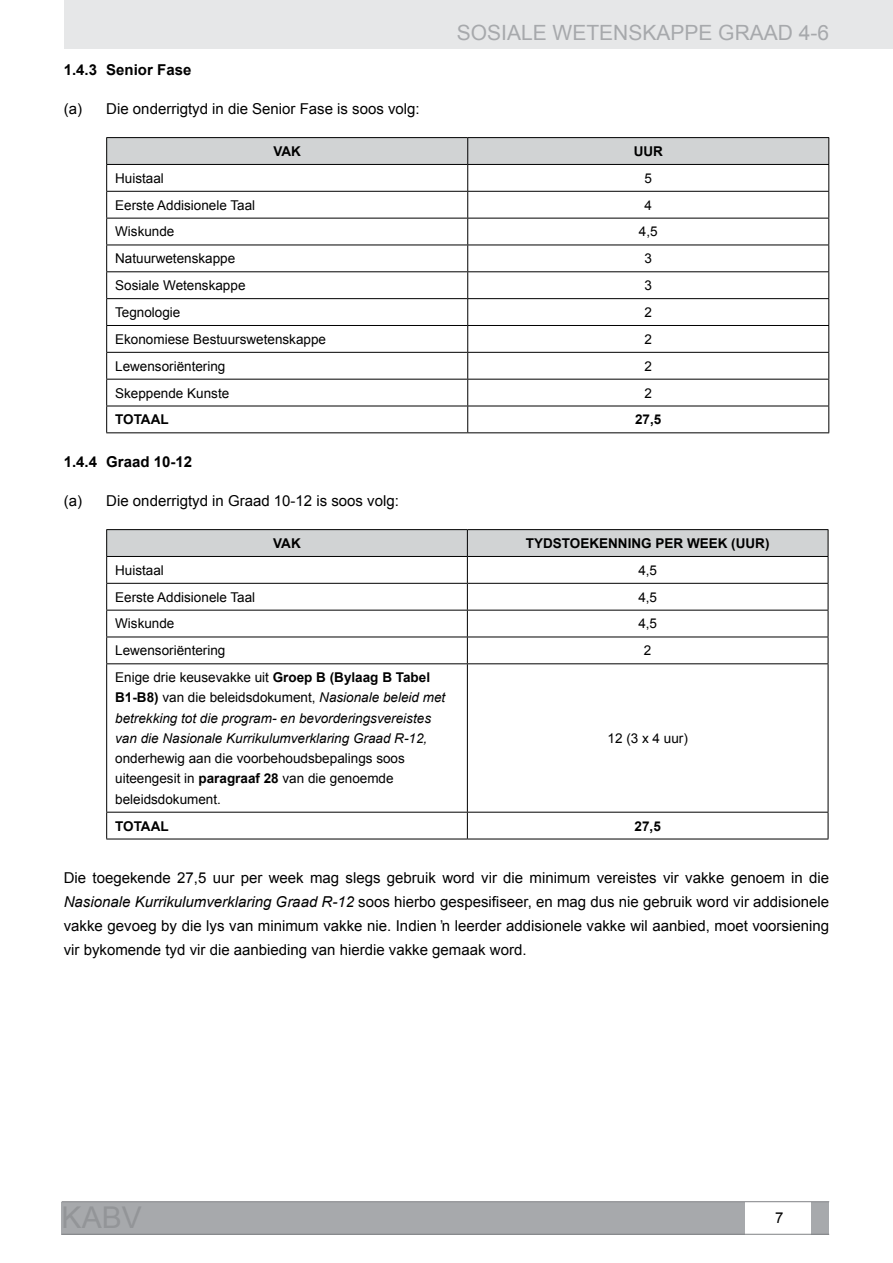
<style>
.page{position:relative;width:893px;height:1263px;background:#fff}
.page>*{position:absolute;margin:0;border:0;box-sizing:border-box;transform-origin:0 0}
.t1{font:21px "Arial";color:#a7a9ac}
.t2{font:15px/24px "Arial";color:#000;text-align:justify}
.t3{font:700 15px "Arial";color:#000}
.t4{font:13.5px/20.2px "Arial";color:#000}
.t5{font:italic 13.5px/20.2px "Arial";color:#000}
.t6{font:700 13.5px "Arial";color:#000}
.s1{font-style:normal}
.s2{font-weight:700;font-style:normal}
.s3{font-weight:700}
.s4{font-style:italic}
</style>
<div class="page">
<div style="left:64px;top:0;width:829px;height:49px;background:#e6e7e8"></div>
<div style="left:62px;top:1202px;width:683px;height:32px;background:#a7a9ac"></div>
<div style="left:812px;top:1202px;width:17px;height:32px;background:#a7a9ac"></div>
<hr style="left:62px;top:1234px;width:767px;height:1px;background:#808285">
<hr style="left:62px;top:1201px;width:767px;height:1px;background:#808285">
<hr style="left:106px;top:137px;width:362px;height:1px;background:#000">
<hr style="left:468px;top:137px;width:361px;height:1px;background:#000">
<svg style="left:106px;top:138px;width:723px;height:294px"></svg>
<hr style="left:106px;top:432px;width:362px;height:1px;background:#000">
<hr style="left:468px;top:432px;width:361px;height:1px;background:#000">
<hr style="left:106px;top:529px;width:361px;height:1px;background:#000">
<hr style="left:467px;top:529px;width:361px;height:1px;background:#000">
<svg style="left:106px;top:530px;width:723px;height:133px"></svg>
<hr style="left:106px;top:663px;width:361px;height:1px;background:#000">
<hr style="left:106px;top:664px;width:1px;height:148px;background:#000">
<hr style="left:467px;top:663px;width:361px;height:1px;background:#000">
<hr style="left:467px;top:664px;width:1px;height:148px;background:#000">
<hr style="left:828px;top:664px;width:1px;height:148px;background:#000">
<hr style="left:106px;top:812px;width:361px;height:1px;background:#000">
<svg style="left:106px;top:812px;width:1px;height:27px"></svg>
<hr style="left:467px;top:812px;width:361px;height:1px;background:#000">
<svg style="left:467px;top:812px;width:1px;height:27px"></svg>
<svg style="left:828px;top:812px;width:1px;height:27px"></svg>
<hr style="left:106px;top:839px;width:361px;height:1px;background:#000">
<hr style="left:467px;top:839px;width:361px;height:1px;background:#000">
<h1 class="t1" style="left:457px;top:19px;width:374px">SOSIALE WETENSKAPPE GRAAD 4-6</h1>
<p class="t3" style="left:64px;top:59px;width:129px">1.4.3 Senior Fase</p>
<p class="t2" style="left:64px;top:97px;width:357px">(a) Die onderrigtyd in die Senior Fase is soos volg:</p>
<p class="t6" style="left:273px;top:142px;width:29px">VAK</p>
<p class="t6" style="left:634px;top:142px;width:31px">UUR</p>
<p class="t4" style="left:115px;top:168px;width:50px">Huistaal</p>
<p class="t4" style="left:644px;top:168px;width:9px">5</p>
<p class="t4" style="left:115px;top:195px;width:142px">Eerste Addisionele Taal</p>
<p class="t4" style="left:644px;top:195px;width:9px">4</p>
<p class="t4" style="left:115px;top:222px;width:61px">Wiskunde</p>
<p class="t4" style="left:639px;top:222px;width:20px">4,5</p>
<p class="t4" style="left:115px;top:249px;width:122px">Natuurwetenskappe</p>
<p class="t4" style="left:644px;top:249px;width:9px">3</p>
<p class="t4" style="left:115px;top:275px;width:132px">Sosiale Wetenskappe</p>
<p class="t4" style="left:644px;top:275px;width:9px">3</p>
<p class="t4" style="left:115px;top:302px;width:67px">Tegnologie</p>
<p class="t4" style="left:644px;top:302px;width:9px">2</p>
<p class="t4" style="left:115px;top:329px;width:212px">Ekonomiese Bestuurswetenskappe</p>
<p class="t4" style="left:644px;top:329px;width:9px">2</p>
<p class="t4" style="left:115px;top:356px;width:112px">Lewensoriëntering</p>
<p class="t4" style="left:644px;top:356px;width:9px">2</p>
<p class="t4" style="left:115px;top:383px;width:116px">Skeppende Kunste</p>
<p class="t4" style="left:644px;top:383px;width:9px">2</p>
<p class="t6" style="left:115px;top:411px;width:10px">TOT</p>
<p class="t6" style="left:141px;top:411px;width:29px">AAL</p>
<p class="t6" style="left:635px;top:411px;width:28px">27,5</p>
<p class="t3" style="left:64px;top:451px;width:130px">1.4.4 Graad 10-12</p>
<p class="t2" style="left:64px;top:489px;width:337px">(a) Die onderrigtyd in Graad 10-12 is soos volg:</p>
<p class="t6" style="left:273px;top:534px;width:29px">VAK</p>
<p class="t6" style="left:526px;top:534px;width:245px">TYDSTOEKENNING PER WEEK (UUR)</p>
<p class="t4" style="left:115px;top:560px;width:50px">Huistaal</p>
<p class="t4" style="left:638px;top:560px;width:20px">4,5</p>
<p class="t4" style="left:115px;top:587px;width:142px">Eerste Addisionele Taal</p>
<p class="t4" style="left:638px;top:587px;width:20px">4,5</p>
<p class="t4" style="left:115px;top:614px;width:61px">Wiskunde</p>
<p class="t4" style="left:638px;top:614px;width:20px">4,5</p>
<p class="t4" style="left:115px;top:641px;width:112px">Lewensoriëntering</p>
<p class="t4" style="left:644px;top:641px;width:9px">2</p>
<p class="t5" style="left:115px;top:667px;width:332px"><span class="s1">Enige drie keusevakke uit</span> <span class="s2">Groep B (Bylaag B Tabel B1-B8)</span> <span class="s1">van die beleidsdokument,</span> Nasionale beleid met betrekking tot die program- en bevorderingsvereistes van die Nasionale Kurrikulumverklaring Graad R-12,</p>
<p class="t4" style="left:115px;top:748px;width:291px">onderhewig aan die voorbehoudsbepalings soos uiteengesit in <span class="s3">paragraaf 28</span> van die genoemde beleidsdokument.</p>
<p class="t4" style="left:608px;top:728px;width:82px">12 (3 x 4 uur)</p>
<p class="t6" style="left:115px;top:817px;width:10px">TOT</p>
<p class="t6" style="left:141px;top:817px;width:29px">AAL</p>
<p class="t6" style="left:635px;top:817px;width:28px">27,5</p>
<p class="t2" style="left:64px;top:866px;width:767px">Die toegekende 27,5 uur per week mag slegs gebruik word vir die minimum vereistes vir vakke genoem in die <span class="s4">Nasionale Kurrikulumverklaring Graad R-12</span> soos hierbo gespesifiseer, en mag dus nie gebruik word vir addisionele vakke gevoeg by die lys van minimum vakke nie. Indien ŉ leerder addisionele vakke wil aanbied, moet voorsiening vir bykomende tyd vir die aanbieding van hierdie vakke gemaak word.</p>
<p class="t2" style="left:775px;top:1206px;width:10px">7</p>
</div>
